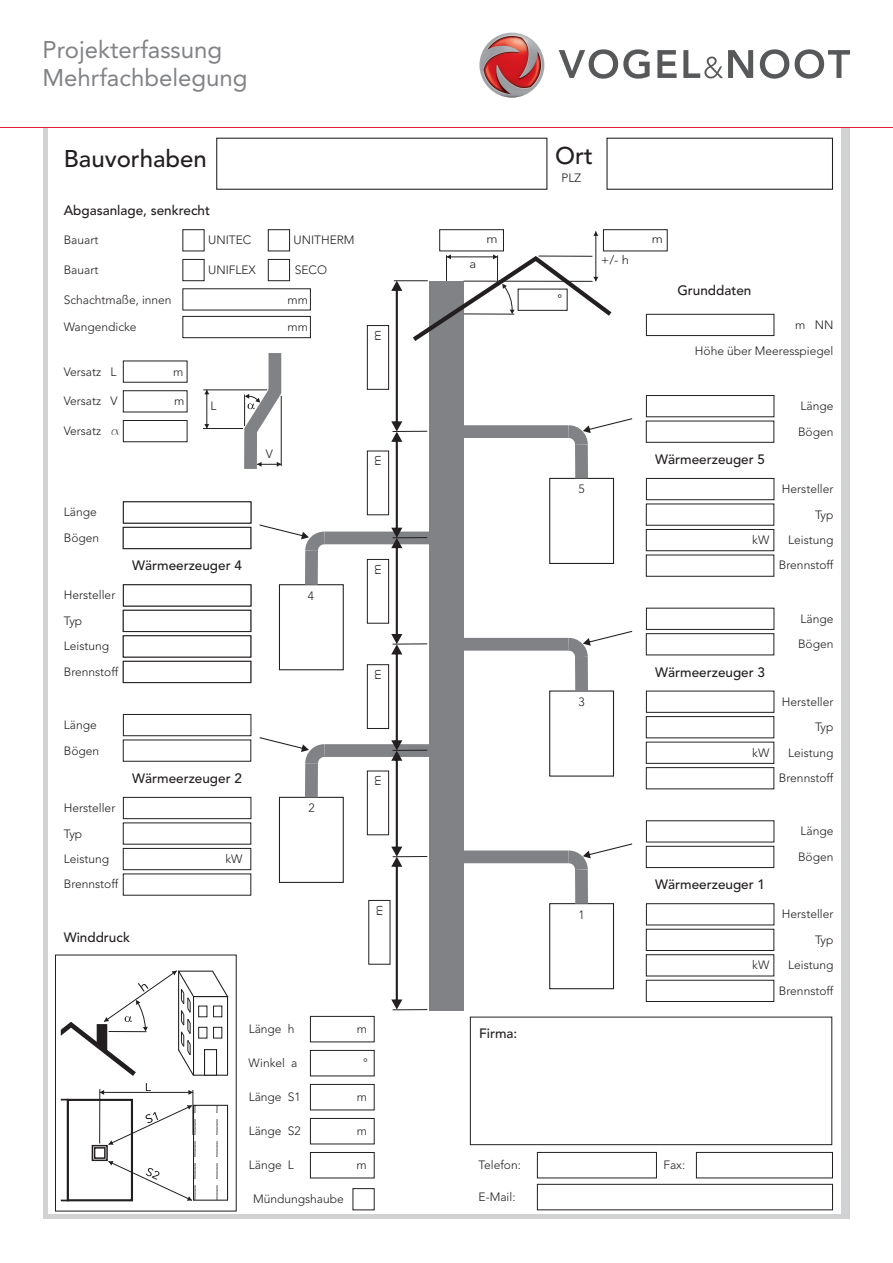
<style>
.page{position:relative;width:893px;height:1263px;background:#fff}
.page>*{position:absolute;margin:0;border:0;box-sizing:border-box;transform-origin:0 0}
.t1{font:24px/28.2px "Avenir LT";color:#808285}
.t2{font:500 24px "Avenir LT";color:#231f20}
.t3{font:500 13.5px "Avenir LT";color:#231f20}
.t4{font:300 12px/25.5px "Avenir LT";color:#231f20}
.t5{font:300 12px "Avenir LT";color:#231f20;scale:1.09 1}
.t6{font:12px "Avenir LT";color:#231f20}
.s1{font-family:"Greek C";font-weight:400}
</style>
<div class="page">
<div style="left:429px;top:281px;width:34px;height:729px;background:#808285"></div>
<svg style="left:549px;top:477px;width:66px;height:87px"></svg>
<div style="left:462px;top:425px;width:107px;height:13px;background:#808285"></div>
<div style="left:575px;top:444px;width:13px;height:34px;background:#808285"></div>
<svg style="left:549px;top:903px;width:66px;height:87px"></svg>
<div style="left:462px;top:850px;width:107px;height:13px;background:#808285"></div>
<div style="left:575px;top:870px;width:13px;height:34px;background:#808285"></div>
<svg style="left:549px;top:690px;width:66px;height:87px"></svg>
<div style="left:462px;top:638px;width:107px;height:13px;background:#808285"></div>
<div style="left:575px;top:657px;width:13px;height:34px;background:#808285"></div>
<svg style="left:278px;top:584px;width:66px;height:87px"></svg>
<div style="left:324px;top:531px;width:107px;height:13px;background:#808285"></div>
<div style="left:305px;top:551px;width:13px;height:34px;background:#808285"></div>
<svg style="left:278px;top:796px;width:66px;height:87px"></svg>
<div style="left:324px;top:744px;width:107px;height:13px;background:#808285"></div>
<div style="left:305px;top:763px;width:13px;height:34px;background:#808285"></div>
<svg style="left:123px;top:797px;width:128px;height:98px"></svg>
<svg style="left:123px;top:714px;width:128px;height:47px"></svg>
<svg style="left:646px;top:903px;width:128px;height:99px"></svg>
<svg style="left:646px;top:820px;width:128px;height:48px"></svg>
<svg style="left:646px;top:478px;width:128px;height:99px"></svg>
<svg style="left:646px;top:395px;width:128px;height:48px"></svg>
<svg style="left:123px;top:584px;width:128px;height:99px"></svg>
<svg style="left:123px;top:501px;width:128px;height:48px"></svg>
<svg style="left:646px;top:691px;width:128px;height:98px"></svg>
<svg style="left:646px;top:608px;width:128px;height:47px"></svg>
<svg style="left:259px;top:524px;width:78px;height:39px"></svg>
<svg style="left:259px;top:737px;width:78px;height:39px"></svg>
<svg style="left:556px;top:843px;width:76px;height:39px"></svg>
<svg style="left:556px;top:631px;width:76px;height:39px"></svg>
<svg style="left:556px;top:418px;width:76px;height:39px"></svg>
<svg style="left:268px;top:229px;width:22px;height:22px"></svg>
<svg style="left:183px;top:229px;width:21px;height:22px"></svg>
<svg style="left:183px;top:259px;width:21px;height:22px"></svg>
<svg style="left:55px;top:955px;width:182px;height:256px"></svg>
<svg style="left:310px;top:1016px;width:64px;height:26px"></svg>
<svg style="left:310px;top:1050px;width:64px;height:26px"></svg>
<svg style="left:310px;top:1084px;width:64px;height:26px"></svg>
<svg style="left:310px;top:1118px;width:64px;height:26px"></svg>
<svg style="left:310px;top:1152px;width:64px;height:26px"></svg>
<svg style="left:353px;top:1188px;width:21px;height:22px"></svg>
<hr style="left:393px;top:431px;width:34px;height:1px;background:#231f20">
<hr style="left:394px;top:280px;width:34px;height:1px;background:#231f20">
<hr style="left:393px;top:644px;width:34px;height:1px;background:#231f20">
<hr style="left:393px;top:537px;width:34px;height:1px;background:#231f20">
<hr style="left:393px;top:750px;width:34px;height:1px;background:#231f20">
<hr style="left:393px;top:856px;width:34px;height:1px;background:#231f20">
<svg style="left:367px;top:281px;width:35px;height:728px"></svg>
<svg style="left:61px;top:1099px;width:6px;height:102px"></svg>
<div style="left:67px;top:1099px;width:66px;height:102px;border:2px solid #231f20"></div>
<hr style="left:100px;top:1092px;width:93px;height:1px;background:#231f20">
<svg style="left:100px;top:1090px;width:4px;height:5px"></svg>
<svg style="left:188px;top:1090px;width:5px;height:5px"></svg>
<hr style="left:193px;top:1090px;width:1px;height:45px;background:#231f20">
<hr style="left:99px;top:1089px;width:1px;height:54px;background:#231f20">
<svg style="left:146px;top:1083px;width:5px;height:8px"></svg>
<svg style="left:91px;top:1104px;width:138px;height:97px"></svg>
<svg style="left:61px;top:970px;width:168px;height:107px"></svg>
<svg style="left:216px;top:137px;width:332px;height:53px"></svg>
<svg style="left:606px;top:137px;width:227px;height:53px"></svg>
<svg style="left:470px;top:1017px;width:362px;height:128px"></svg>
<svg style="left:537px;top:1152px;width:120px;height:26px"></svg>
<svg style="left:696px;top:1152px;width:137px;height:26px"></svg>
<svg style="left:537px;top:1184px;width:296px;height:26px"></svg>
<svg style="left:183px;top:288px;width:128px;height:22px"></svg>
<svg style="left:123px;top:316px;width:188px;height:153px"></svg>
<svg style="left:408px;top:229px;width:366px;height:116px"></svg>
<hr style="left:393px;top:1009px;width:34px;height:1px;background:#231f20">
<svg style="left:268px;top:259px;width:22px;height:22px"></svg>
<hr style="left:44px;top:127px;width:4px;height:1091px;background:#d1d2d4">
<hr style="left:44px;top:1214px;width:805px;height:4px;background:#d1d2d4">
<div style="left:841px;top:127px;width:8px;height:1089px;background:#d1d2d4"></div>
<hr style="left:0;top:127px;width:893px;height:1px;background:#e41c3b">
<svg style="left:559px;top:49px;width:91px;height:30px"></svg>
<svg style="left:657px;top:50px;width:20px;height:28px"></svg>
<svg style="left:683px;top:50px;width:70px;height:28px"></svg>
<svg style="left:760px;top:49px;width:29px;height:30px"></svg>
<svg style="left:795px;top:49px;width:55px;height:30px"></svg>
<img style="left:479px;top:33px;width:65px;height:65px;border-radius:50%">
<h1 class="t1" style="left:43px;top:38px;width:206px">Projekterfassung<br>Mehrfachbelegung</h1>
<h1 class="t2" style="left:64px;top:149px;width:145px">Bauvorhaben</h1>
<h1 class="t2" style="left:555px;top:146px;width:39px">Ort</h1>
<p class="t4" style="left:561px;top:166px;width:21px">PLZ</p>
<p class="t3" style="left:64px;top:204px;width:148px">Abgasanlage, senkrecht</p>
<p class="t4" style="left:64px;top:228px;width:36px">Bauart</p>
<p class="t4" style="left:208px;top:228px;width:45px">UNITEC</p>
<p class="t4" style="left:293px;top:228px;width:63px">UNITHERM</p>
<p class="t4" style="left:64px;top:258px;width:36px">Bauart</p>
<p class="t4" style="left:208px;top:258px;width:49px">UNIFLEX</p>
<p class="t4" style="left:295px;top:258px;width:34px">SECO</p>
<p class="t4" style="left:64px;top:288px;width:109px">Schachtmaße, innen</p>
<p class="t4" style="left:287px;top:288px;width:22px">mm</p>
<p class="t4" style="left:64px;top:315px;width:74px">Wangendicke</p>
<p class="t4" style="left:287px;top:315px;width:22px">mm</p>
<p class="t5" style="left:372px;top:341px;width:12px;rotate:-90deg">m</p>
<p class="t5" style="left:470px;top:259px;width:8px">a</p>
<p class="t5" style="left:487px;top:234px;width:12px">m</p>
<p class="t6" style="left:557px;top:294px;width:6px">°</p>
<p class="t5" style="left:601px;top:255px;width:28px">+/- h</p>
<p class="t4" style="left:64px;top:360px;width:54px">Versatz L</p>
<p class="t4" style="left:173px;top:360px;width:12px">m</p>
<p class="t4" style="left:64px;top:390px;width:56px">Versatz V</p>
<p class="t4" style="left:174px;top:390px;width:12px">m</p>
<p class="t4" style="left:64px;top:419px;width:59px">Versatz <span class="s1">a</span></p>
<p class="t4" style="left:211px;top:394px;width:7px">L</p>
<p class="t4" style="left:64px;top:501px;width:37px">Länge<br>Bögen</p>
<p class="t4" style="left:64px;top:583px;width:53px">Hersteller<br>Typ</p>
<p class="t4" style="left:64px;top:660px;width:56px">Brennstoff</p>
<p class="t4" style="left:64px;top:634px;width:47px">Leistung</p>
<p class="t3" style="left:132px;top:560px;width:111px">Wärmeerzeuger 4</p>
<p class="t4" style="left:64px;top:713px;width:37px">Länge<br>Bögen</p>
<p class="t3" style="left:132px;top:773px;width:111px">Wärmeerzeuger 2</p>
<p class="t4" style="left:64px;top:796px;width:53px">Hersteller<br>Typ</p>
<p class="t4" style="left:64px;top:872px;width:56px">Brennstoff</p>
<p class="t4" style="left:64px;top:847px;width:47px">Leistung</p>
<p class="t4" style="left:226px;top:847px;width:19px">kW</p>
<p class="t3" style="left:64px;top:931px;width:68px">Winddruck</p>
<p class="t4" style="left:266px;top:442px;width:9px">V</p>
<p class="t4" style="left:308px;top:584px;width:8px">4</p>
<p class="t4" style="left:308px;top:796px;width:8px">2</p>
<p class="t5" style="left:372px;top:466px;width:12px;rotate:-90deg">m</p>
<p class="t5" style="left:372px;top:575px;width:12px;rotate:-90deg">m</p>
<p class="t5" style="left:372px;top:680px;width:12px;rotate:-90deg">m</p>
<p class="t5" style="left:372px;top:786px;width:12px;rotate:-90deg">m</p>
<p class="t5" style="left:373px;top:916px;width:12px;rotate:-90deg">m</p>
<p class="t4" style="left:578px;top:477px;width:8px">5</p>
<p class="t4" style="left:579px;top:690px;width:8px">3</p>
<p class="t4" style="left:579px;top:903px;width:8px">1</p>
<p class="t4" style="left:249px;top:1017px;width:47px">Länge h</p>
<p class="t4" style="left:357px;top:1017px;width:12px">m</p>
<p class="t4" style="left:249px;top:1051px;width:50px">Winkel a</p>
<p class="t4" style="left:363px;top:1051px;width:6px">°</p>
<p class="t4" style="left:249px;top:1085px;width:54px">Länge S1</p>
<p class="t4" style="left:357px;top:1085px;width:12px">m</p>
<p class="t4" style="left:249px;top:1119px;width:54px">Länge S2</p>
<p class="t4" style="left:357px;top:1119px;width:12px">m</p>
<p class="t3" style="left:479px;top:1027px;width:40px">Firma:</p>
<p class="t5" style="left:652px;top:234px;width:12px">m</p>
<p class="t3" style="left:677px;top:285px;width:76px">Grunddaten</p>
<p class="t4" style="left:695px;top:313px;width:140px;line-height:26px;text-align:right">m NN<br>Höhe über Meeresspiegel</p>
<p class="t4" style="left:798px;top:394px;width:37px">Länge<br>Bögen</p>
<p class="t3" style="left:655px;top:454px;width:111px">Wärmeerzeuger 5</p>
<p class="t4" style="left:782px;top:477px;width:53px;text-align:right">Hersteller<br>Typ</p>
<p class="t4" style="left:779px;top:553px;width:56px">Brennstoff</p>
<p class="t4" style="left:752px;top:528px;width:19px">kW</p>
<p class="t4" style="left:788px;top:528px;width:47px">Leistung</p>
<p class="t3" style="left:655px;top:666px;width:111px">Wärmeerzeuger 3</p>
<p class="t4" style="left:798px;top:607px;width:37px">Länge<br>Bögen</p>
<p class="t4" style="left:782px;top:690px;width:53px;text-align:right">Hersteller<br>Typ</p>
<p class="t4" style="left:779px;top:766px;width:56px">Brennstoff</p>
<p class="t4" style="left:752px;top:741px;width:19px">kW</p>
<p class="t4" style="left:788px;top:741px;width:47px">Leistung</p>
<p class="t3" style="left:655px;top:879px;width:111px">Wärmeerzeuger 1</p>
<p class="t4" style="left:798px;top:819px;width:37px">Länge<br>Bögen</p>
<p class="t4" style="left:782px;top:902px;width:53px;text-align:right">Hersteller<br>Typ</p>
<p class="t4" style="left:779px;top:979px;width:56px">Brennstoff</p>
<p class="t4" style="left:752px;top:953px;width:19px">kW</p>
<p class="t4" style="left:788px;top:953px;width:47px">Leistung</p>
<p class="t4" style="left:249px;top:1153px;width:47px">Länge L</p>
<p class="t4" style="left:356px;top:1153px;width:12px">m</p>
<p class="t4" style="left:253px;top:1187px;width:92px">Mündungshaube</p>
<p class="t4" style="left:479px;top:1153px;width:44px">Telefon:</p>
<p class="t4" style="left:663px;top:1153px;width:23px">Fax:</p>
<p class="t4" style="left:479px;top:1185px;width:38px">E-Mail:</p>
</div>
